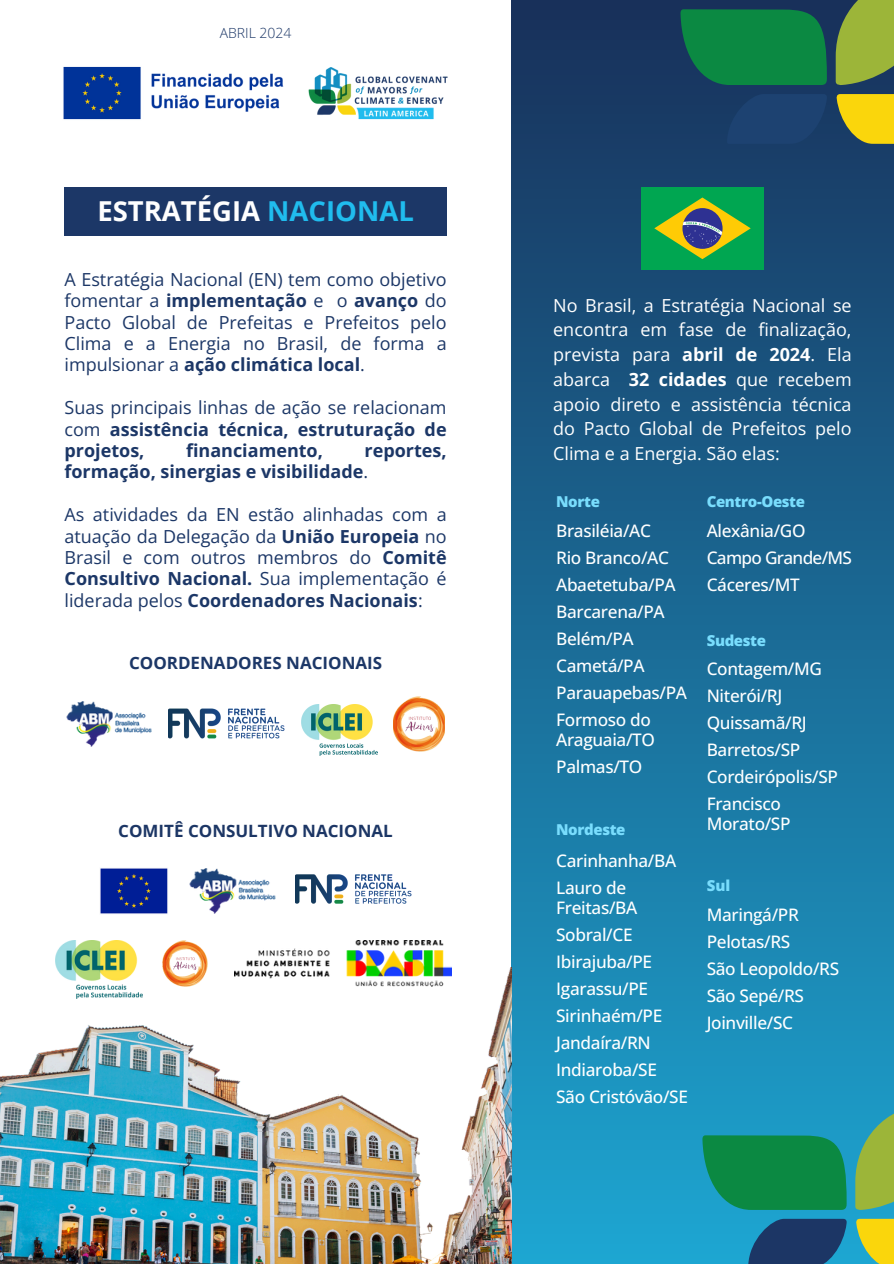
<style>
.page{position:relative;width:894px;height:1264px;background:#fff}
.page>*{position:absolute;margin:0;border:0;box-sizing:border-box;transform-origin:0 0}
.t1{font:700 27.45px "Open Sans";color:#fefefe}
.t2{font:18px/21.3px "Open Sans";color:#1c3767;text-align:justify}
.t3{font:18px/24.8px "Open Sans";color:#fff;text-align:justify}
.t4{font:700 18px/21.3px "Open Sans";color:#1c3767;text-align:justify}
.t5{font:500 17.25px/27px "Open Sans";letter-spacing:-.02em;color:#fff}
.t6{font:700 16.95px "Open Sans";color:#1c3665}
.t7{font:700 16.95px "Open Sans";color:#1c3767}
.t8{font:800 15px "Open Sans";letter-spacing:-.025em;color:#79ddfd}
.t9{font:300 13.95px "Open Sans";color:#1c3767}
.s1{color:#20bcee}
.s2{font-weight:700}
.s3{font-weight:400}
</style>
<div class="page">
<div style="left:64px;top:187px;width:383px;height:48px;background:#1c3767"></div>
<div style="left:511px;top:0;width:382px;height:1263px;background:linear-gradient(to bottom,#18305a,#1da6d2)"></div>
<div style="left:641px;top:187px;width:122px;height:82px;background:#00a651"></div>
<svg style="left:654px;top:197px;width:96px;height:62px"></svg>
<svg style="left:680px;top:9px;width:147px;height:76px;background:#0c8045"></svg>
<svg style="left:835px;top:0;width:58px;height:85px;background:#86a03e"></svg>
<svg style="left:836px;top:94px;width:57px;height:50px;background:#d3bb1b"></svg>
<svg style="left:726px;top:94px;width:101px;height:50px;background:#1c406e"></svg>
<img style="left:56px;top:940px;width:82px;height:27px">
<img style="left:162px;top:940px;width:46px;height:27px">
<img style="left:63px;top:66px;width:385px;height:54px">
<img style="left:0;top:967px;width:511px;height:296px">
<svg style="left:702px;top:1135px;width:145px;height:74px;background:#0c8b50"></svg>
<svg style="left:855px;top:1105px;width:38px;height:105px;background:#75ac63"></svg>
<svg style="left:855px;top:1218px;width:38px;height:45px;background:#c8ca38"></svg>
<svg style="left:748px;top:1218px;width:98px;height:45px;background:#1c4a78"></svg>
<img style="left:301px;top:704px;width:77px;height:51px">
<img style="left:67px;top:701px;width:84px;height:45px">
<img style="left:394px;top:696px;width:50px;height:55px">
<img style="left:168px;top:708px;width:117px;height:31px">
<img style="left:100px;top:868px;width:68px;height:46px">
<img style="left:190px;top:868px;width:85px;height:45px">
<img style="left:295px;top:874px;width:117px;height:30px">
<img style="left:234px;top:940px;width:217px;height:46px">
<h1 class="t9" style="left:220px;top:23px;width:73px">ABRIL 2024</h1>
<p class="t1" style="left:97px;top:191px;width:318px">ESTRATÉGIA <span class="s1">NACIONAL</span></p>
<p class="t2" style="left:64px;top:268px;width:383px">A Estratégia Nacional (EN) tem como objetivo fomentar a <span class="s2">implementação</span> e o <span class="s2">avanço</span> do Pacto Global de Prefeitas e Prefeitos pelo Clima e a Energia no Brasil, de forma a impulsionar a <span class="s2">ação climática local</span>.</p>
<p class="t4" style="left:64px;top:396px;width:383px"><span class="s3">Suas principais linhas de ação se relacionam com</span> assistência técnica, estruturação de projetos,</p>
<p class="t4" style="left:186px;top:439px;width:138px">financiamento,</p>
<p class="t4" style="left:64px;top:439px;width:383px;text-indent:300px">reportes, formação, sinergias e visibilidade<span class="s3">.</span></p>
<h4 class="t2" style="left:64px;top:503px;width:383px">As atividades da EN estão alinhadas com a atuação da Delegação da <span class="s2">União Europeia</span> no Brasil e com outros membros do <span class="s2">Comitê Consultivo Nacional.</span> Sua implementação é liderada pelos <span class="s2">Coordenadores Nacionais</span>:</h4>
<p class="t7" style="left:129px;top:651px;width:254px">COORDENADORES NACIONAIS</p>
<p class="t6" style="left:118px;top:818px;width:276px">COMITÊ CONSULTIVO NACIONAL</p>
<p class="t3" style="left:553px;top:292px;width:300px">No Brasil, a Estratégia Nacional se encontra em fase de finalização, prevista para <span class="s2">abril de 2024</span>. Ela abarca <span class="s2">32 cidades</span> que recebem apoio direto e assistência técnica do Pacto Global de Prefeitos pelo Clima e a Energia. São elas:</p>
<p class="t8" style="left:556px;top:491px;width:45px">Norte</p>
<p class="t5" style="left:556px;top:516px;width:132px">Brasiléia/AC<br>Rio Branco/AC<br>Abaetetuba/PA<br>Barcarena/PA<br>Belém/PA<br>Cametá/PA<br>Parauapebas/PA<br>Formoso do</p>
<p class="t5" style="left:556px;top:725px;width:100px">Araguaia/TO<br>Palmas/TO</p>
<p class="t8" style="left:556px;top:819px;width:71px">Nordeste</p>
<p class="t5" style="left:556px;top:847px;width:121px">Carinhanha/BA<br>Lauro de</p>
<p class="t5" style="left:556px;top:894px;width:133px">Freitas/BA<br>Sobral/CE<br>Ibirajuba/PE<br>Igarassu/PE<br>Sirinhaém/PE<br>Jandaíra/RN<br>Indiaroba/SE<br>São Cristóvão/SE</p>
<p class="t8" style="left:706px;top:491px;width:100px">Centro-Oeste</p>
<p class="t5" style="left:706px;top:516px;width:147px">Alexânia/GO<br>Campo Grande/MS<br>Cáceres/MT</p>
<p class="t8" style="left:706px;top:629px;width:61px">Sudeste</p>
<p class="t5" style="left:706px;top:655px;width:133px">Contagem/MG<br>Niterói/RJ<br>Quissamã/RJ<br>Barretos/SP<br>Cordeirópolis/SP<br>Francisco</p>
<p class="t5" style="left:706px;top:810px;width:85px">Morato/SP</p>
<p class="t8" style="left:706px;top:875px;width:25px">Sul</p>
<p class="t5" style="left:706px;top:900px;width:134px">Maringá/PR<br>Pelotas/RS<br>São Leopoldo/RS<br>São Sepé/RS<br>Joinville/SC</p>
</div>
